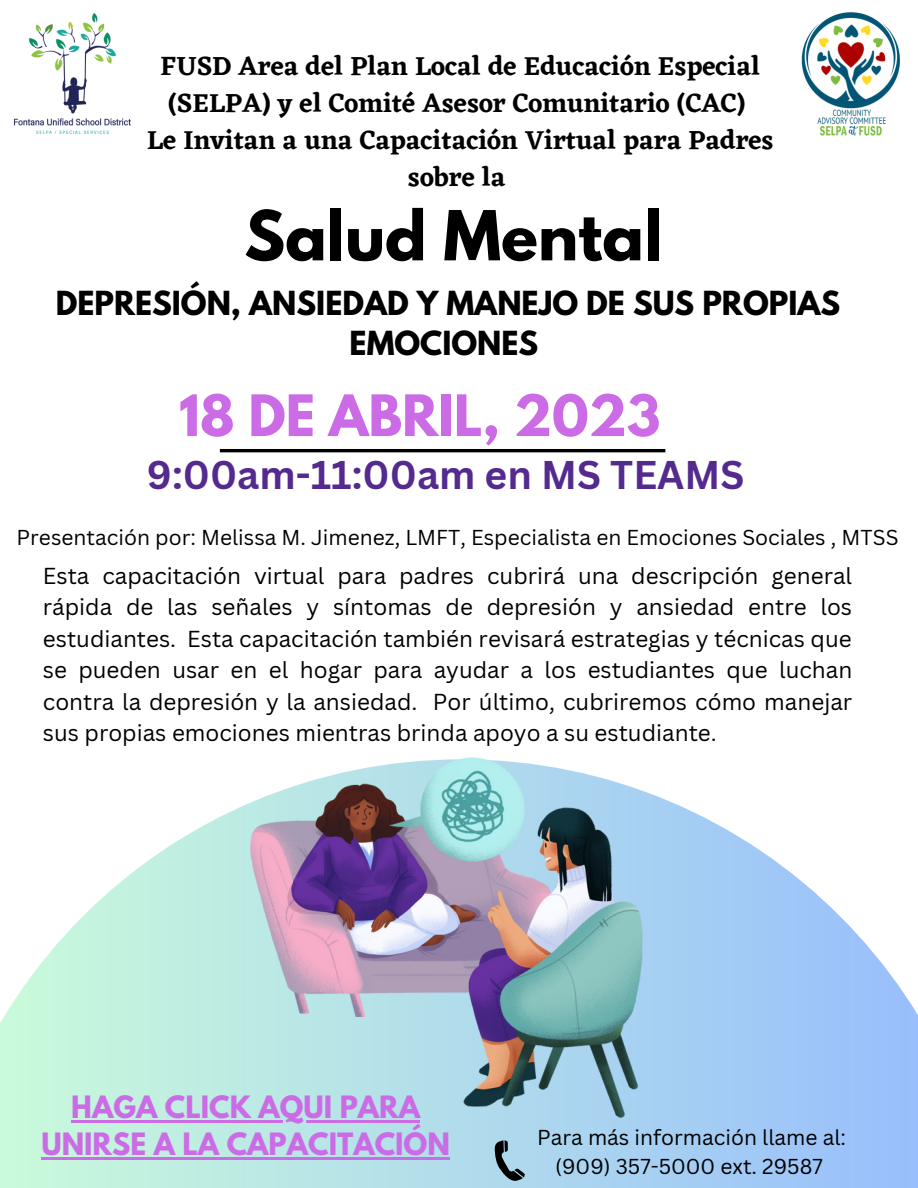
<style>
.page{position:relative;width:918px;height:1188px;background:#fff}
.page>*{position:absolute;margin:0;border:0;box-sizing:border-box;transform-origin:0 0}
.t1{font:700 61.05px "League Spartan";color:#000}
.t2{font:700 50.55px "League Spartan";color:#cb6ce6}
.t3{font:700 39px "Canva Sans";color:#542a8f}
.t4{font:700 29.4px/40.5px "League Spartan";color:#000;text-align:center}
.t5{font:700 27.3px/37.2px "League Spartan";color:#cb6ce6;text-align:center}
.t6{font:600 27px/37.2px "Eczar";color:#000;text-align:center}
.t7{font:22.5px/31.5px "Canva Sans";color:#000;text-align:justify}
.t8{font:21px/29.2px "Canva Sans";color:#000;text-align:center}
</style>
<div class="page">
<svg style="left:0;top:790px;width:918px;height:398px"></svg>
<img style="left:251px;top:757px;width:391px;height:360px">
<hr style="left:220px;top:449px;width:445px;height:3px;background:#000">
<img style="left:13px;top:13px;width:118px;height:121px">
<img style="left:801px;top:12px;width:99px;height:124px">
<svg style="left:495px;top:1140px;width:30px;height:42px"></svg>
<hr style="left:71px;top:1120px;width:94px;height:3px;background:#cb6ce6">
<hr style="left:165px;top:1120px;width:94px;height:3px;background:#cb6ce6">
<hr style="left:259px;top:1120px;width:161px;height:3px;background:#cb6ce6">
<hr style="left:41px;top:1158px;width:409px;height:2px;background:#cb6ce6">
<p class="t6" style="left:147px;top:47px;width:628px">FUSD Area del Plan Local de Educación Especial (SELPA) y el Comité Asesor Comunitario (CAC)<br>Le Invitan a una Capacitación Virtual para Padres sobre la</p>
<h1 class="t1" style="left:244px;top:205px;width:419px">Salud Mental</h1>
<h3 class="t4" style="left:56px;top:286px;width:786px">DEPRESIÓN, ANSIEDAD Y MANEJO DE SUS PROPIAS<br>EMOCIONES</h3>
<h2 class="t2" style="left:179px;top:391px;width:483px">18 DE ABRIL, 2023</h2>
<h3 class="t3" style="left:147px;top:447px;width:599px">9:00am-11:00am en MS TEAMS</h3>
<p class="t8" style="left:17px;top:522px;width:883px">Presentación por: Melissa M. Jimenez, LMFT, Especialista en Emociones Sociales , MTSS</p>
<p class="t7" style="left:43px;top:559px;width:811px">Esta capacitación virtual para padres cubrirá una descripción general rápida de las señales y síntomas de depresión y ansiedad entre los estudiantes. Esta capacitación también revisará estrategias y técnicas que se pueden usar en el hogar para ayudar a los estudiantes que luchan contra la depresión y la ansiedad. Por último, cubriremos cómo manejar sus propias emociones mientras brinda apoyo a su estudiante.</p>
<p class="t5" style="left:41px;top:1092px;width:410px">HAGA CLICK AQUI PARA<br>UNIRSE A LA CAPACITACIÓN</p>
<p class="t8" style="left:537px;top:1122px;width:311px">Para más información llame al: (909) 357-5000 ext. 29587</p>
</div>
